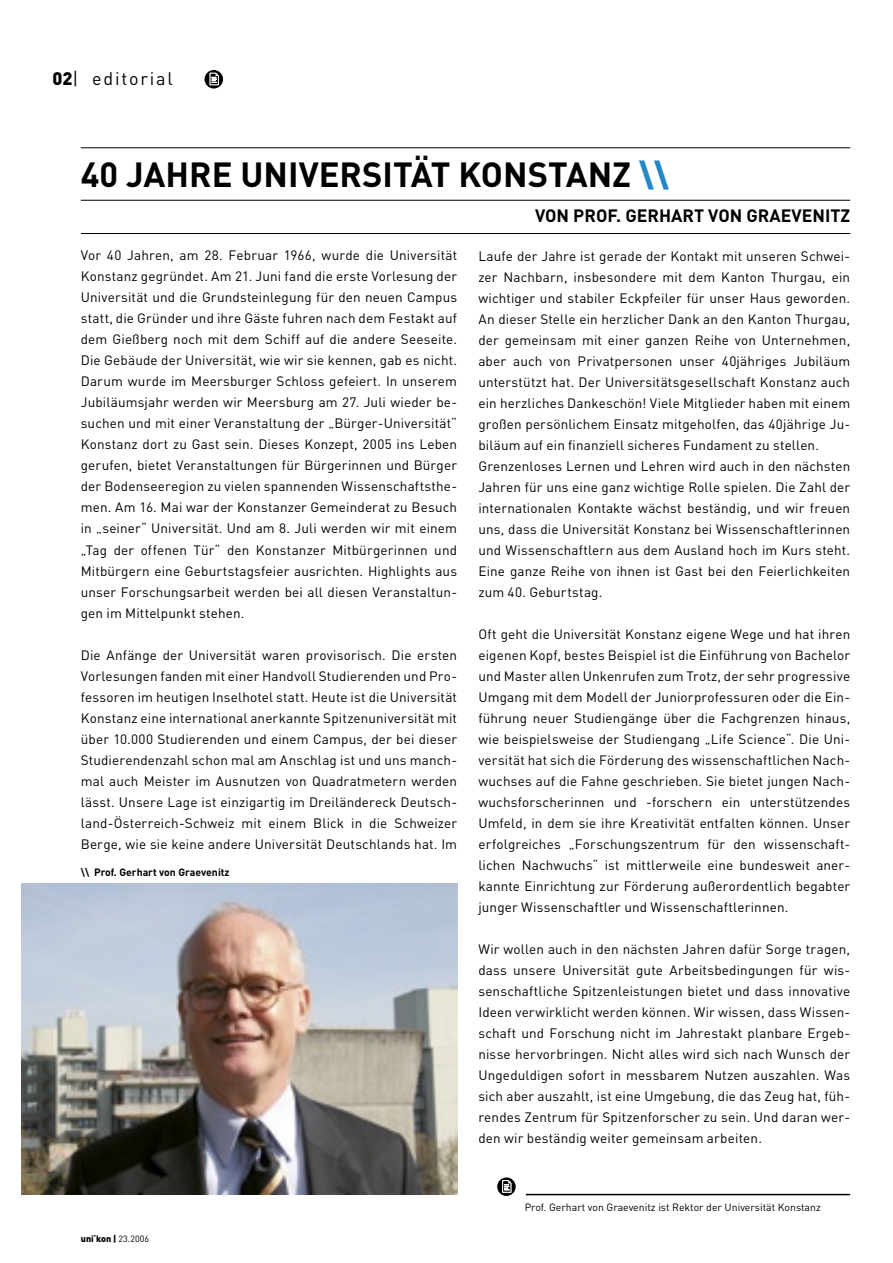
<style>
.page{position:relative;width:893px;height:1263px;background:#fff}
.page>*{position:absolute;margin:0;border:0;box-sizing:border-box;transform-origin:0 0}
.t1{font:700 34.5px "DIN";color:#000}
.t2{font:18px "DIN";letter-spacing:.1em;color:#000}
.t3{font:900 18px "DIN";color:#000}
.t4{font:700 17.7px "DIN";color:#000}
.t5{font:13.5px/21px "DIN";letter-spacing:.01em;color:#000;text-align:justify}
.t6{font:10.5px "DIN";color:#000}
.t7{font:700 10.5px "DIN";color:#000}
.t8{font:900 9px "DIN";color:#000}
.t9{font:900 6px "DIN";color:#000;scale:1.27 1}
.s1{font-weight:400}
.s2{font-weight:900;color:#2587c6}
</style>
<div class="page">
<img style="left:21px;top:883px;width:436px;height:312px">
<hr style="left:81px;top:147px;width:769px;height:1px;background:#000">
<hr style="left:81px;top:200px;width:769px;height:1px;background:#000">
<hr style="left:526px;top:1194px;width:324px;height:1px;background:#000">
<svg style="left:497px;top:1177px;width:19px;height:19px"></svg>
<svg style="left:502px;top:1180px;width:10px;height:13px"></svg>
<hr style="left:81px;top:233px;width:769px;height:1px;background:#000">
<div style="left:205px;top:70px;width:18px;height:18px;background:#000;border-radius:50%"></div>
<svg style="left:209px;top:72px;width:10px;height:14px"></svg>
<h2 class="t3" style="left:52px;top:67px;width:27px">0 <span class="s1">|</span></h2>
<h2 class="t2" style="left:92px;top:67px;width:82px">editorial</h2>
<h1 class="t1" style="left:81px;top:152px;width:590px">40 JAHRE UNIVERSITÄT KONSTANZ <span class="s2">\\</span></h1>
<p class="t5" style="left:81px;top:245px;width:378px">Vor 40 Jahren, am 28. Februar 1966, wurde die Universität Konstanz gegründet. Am 21. Juni fand die erste Vorlesung der Universität und die Grundsteinlegung für den neuen Campus statt, die Gründer und ihre Gäste fuhren nach dem Festakt auf dem Gießberg noch mit dem Schiff auf die andere Seeseite.<br>Die Gebäude der Universität, wie wir sie kennen, gab es nicht.<br>Darum wurde im Meersburger Schloss gefeiert. In unserem Jubiläumsjahr werden wir Meersburg am 27. Juli wieder be&shy;suchen und mit einer Veranstaltung der „Bürger-Universität“ Konstanz dort zu Gast sein. Dieses Konzept, 2005 ins Leben gerufen, bietet Veranstaltungen für Bürgerinnen und Bürger der Bodenseeregion zu vielen spannenden Wissenschaftsthe&shy;men. Am 16. Mai war der Konstanzer Gemeinderat zu Besuch in „seiner“ Universität. Und am 8. Juli werden wir mit einem „Tag der offenen Tür“ den Konstanzer Mitbürgerinnen und Mitbürgern eine Geburtstagsfeier ausrichten. Highlights aus unser Forschungsarbeit werden bei all diesen Veranstaltun&shy;gen im Mittelpunkt stehen.</p>
<p class="t5" style="left:81px;top:644px;width:378px">Die Anfänge der Universität waren provisorisch. Die ersten Vorlesungen fanden mit einer Handvoll Studierenden und Pro&shy;fessoren im heutigen Inselhotel statt. Heute ist die Universität Konstanz eine international anerkannte Spitzenuniversität mit über 10.000 Studierenden und einem Campus, der bei dieser Studierendenzahl schon mal am Anschlag ist und uns manch&shy;mal auch Meister im Ausnutzen von Quadratmetern werden lässt. Unsere Lage ist einzigartig im Dreiländereck Deutsch&shy;land-Österreich-Schweiz mit einem Blick in die Schweizer Berge, wie sie keine andere Universität Deutschlands hat. Im</p>
<p class="t7" style="left:81px;top:866px;width:150px">\\ Prof. Gerhart von Graevenitz</p>
<h3 class="t4" style="left:535px;top:204px;width:317px">VON PROF. GERHART VON GRAEVENITZ</h3>
<p class="t5" style="left:478px;top:245px;width:373px;text-align:left">Laufe der Jahre ist gerade der Kontakt mit unseren Schwei&shy;zer Nachbarn, insbesondere mit dem Kanton Thurgau, ein wichtiger und stabiler Eckpfeiler für unser Haus geworden.<br>An dieser Stelle ein herzlicher Dank an den Kanton Thurgau, der gemeinsam mit einer ganzen Reihe von Unternehmen, aber auch von Privatpersonen unser 40jähriges Jubiläum unterstützt hat. Der Universitätsgesellschaft Konstanz auch ein herzliches Dankeschön! Viele Mitglieder haben mit einem großen persönlichem Einsatz mitgeholfen, das 40jährige Ju&shy;biläum auf ein finanziell sicheres Fundament zu stellen.<br>Grenzenloses Lernen und Lehren wird auch in den nächsten Jahren für uns eine ganz wichtige Rolle spielen. Die Zahl der internationalen Kontakte wächst beständig, und wir freuen uns, dass die Universität Konstanz bei Wissenschaftlerinnen und Wissenschaftlern aus dem Ausland hoch im Kurs steht.<br>Eine ganze Reihe von ihnen ist Gast bei den Feierlichkeiten zum 40. Geburtstag.</p>
<p class="t5" style="left:478px;top:623px;width:373px">Oft geht die Universität Konstanz eigene Wege und hat ihren eigenen Kopf, bestes Beispiel ist die Einführung von Bachelor und Master allen Unkenrufen zum Trotz, der sehr progressive Umgang mit dem Modell der Juniorprofessuren oder die Ein&shy;führung neuer Studiengänge über die Fachgrenzen hinaus, wie beispielsweise der Studiengang „Life Science“. Die Uni&shy;versität hat sich die Förderung des wissenschaftlichen Nach&shy;wuchses auf die Fahne geschrieben. Sie bietet jungen Nach&shy;wuchsforscherinnen und -forschern ein unterstützendes Umfeld, in dem sie ihre Kreativität entfalten können. Unser erfolgreiches „Forschungszentrum für den wissenschaft&shy;lichen Nachwuchs“ ist mittlerweile eine bundesweit aner&shy;kannte Einrichtung zur Förderung außerordentlich begabter junger Wissenschaftler und Wissenschaftlerinnen.</p>
<p class="t5" style="left:478px;top:938px;width:373px">Wir wollen auch in den nächsten Jahren dafür Sorge tragen, dass unsere Universität gute Arbeitsbedingungen für wis&shy;senschaftliche Spitzenleistungen bietet und dass innovative Ideen verwirklicht werden können. Wir wissen, dass Wissen&shy;schaft und Forschung nicht im Jahrestakt planbare Ergeb&shy;nisse hervorbringen. Nicht alles wird sich nach Wunsch der Ungeduldigen sofort in messbarem Nutzen auszahlen. Was sich aber auszahlt, ist eine Umgebung, die das Zeug hat, füh&shy;rendes Zentrum für Spitzenforscher zu sein. Und daran wer&shy;den wir beständig weiter gemeinsam arbeiten.</p>
<p class="t8" style="left:81px;top:1232px;width:70px">uni kon | <span class="s1">23.2006</span></p>
<p class="t9" style="left:94px;top:1230px;width:3px">,</p>
<p class="t6" style="left:525px;top:1200px;width:298px">Prof. Gerhart von Graevenitz ist Rektor der Universität Konstanz</p>
</div>
